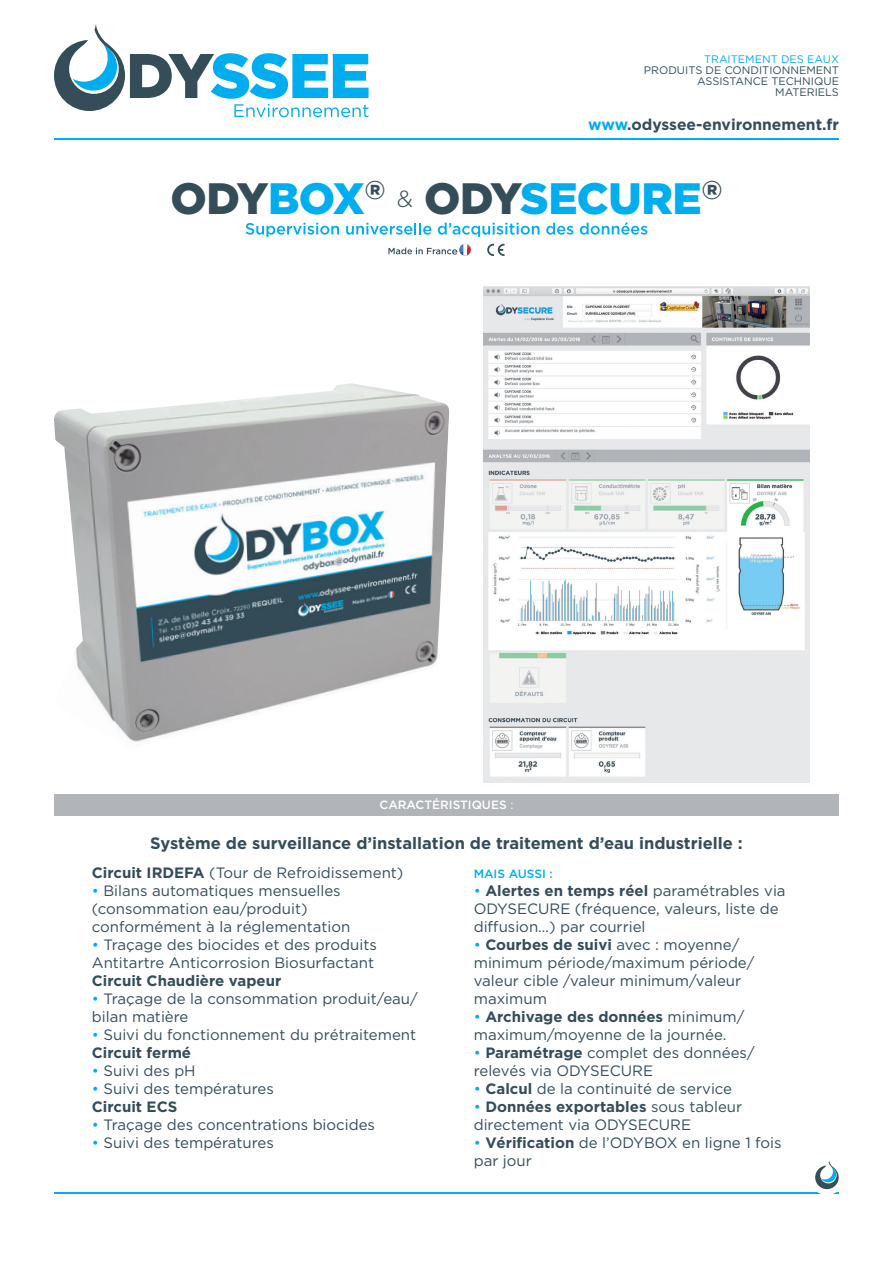
<style>
.page{position:relative;width:893px;height:1263px;background:#fff}
.page>*{position:absolute;margin:0;border:0;box-sizing:border-box;transform-origin:0 0}
.t1{font:900 43.95px "Gotham";letter-spacing:-.01em;color:#00aeef}
.t2{font:900 43.95px "Gotham";letter-spacing:-.01em;color:#344d59}
.t3{font:300 23.4px "Gotham";color:#344d59}
.t4{font:700 16.5px "Gotham";color:#344d59}
.t5{font:700 15.6px "Gotham";color:#344d59}
.t6{font:15px/18px "Gotham";color:#344d59}
.t7{font:700 15px "Gotham";color:#344d59}
.t8{font:500 12px "Gotham";color:#fff}
.t9{font:500 12px "Gotham";color:#00aeef}
.t10{font:10.95px/10.9px "Gotham";color:#344d59;text-align:right}
.t11{font:10.95px "Gotham";color:#00aeef}
.s1{color:#00aeef}
.s2{color:#344d59}
.s3{font-weight:400}
.s4{font-weight:700}
</style>
<div class="page">
<div style="left:54px;top:794px;width:785px;height:22px;background:#b1b4b8"></div>
<svg style="left:54px;top:23px;width:315px;height:94px"></svg>
<svg style="left:246px;top:223px;width:93px;height:14px"></svg>
<svg style="left:346px;top:223px;width:85px;height:12px"></svg>
<svg style="left:438px;top:223px;width:101px;height:14px"></svg>
<svg style="left:546px;top:223px;width:27px;height:12px"></svg>
<svg style="left:580px;top:222px;width:67px;height:13px"></svg>
<img style="left:483px;top:287px;width:326px;height:495px">
<img style="left:54px;top:383px;width:395px;height:359px">
<hr style="left:54px;top:138px;width:785px;height:2px;background:#00aeef">
<hr style="left:54px;top:1192px;width:785px;height:1px;background:#00aeef">
<div style="left:809px;top:1160px;width:35px;height:35px;background:#fff;border-radius:50%"></div>
<svg style="left:815px;top:1160px;width:24px;height:29px"></svg>
<div style="left:459px;top:244px;width:12px;height:12px;background:#d1d3d5;border-radius:50%"></div>
<svg style="left:388px;top:244px;width:83px;height:11px"></svg>
<svg style="left:487px;top:244px;width:18px;height:12px"></svg>
<p class="t11" style="left:704px;top:53px;width:136px">TRAITEMENT DES EAUX</p>
<p class="t10" style="left:644px;top:64px;width:197px">PRODUITS DE CONDITIONNEMENT<br>ASSISTANCE TECHNIQUE<br>MATERIELS</p>
<p class="t5" style="left:588px;top:115px;width:252px"><span class="s1">www</span>.odyssee-environnement.fr</p>
<h1 class="t2" style="left:170px;top:173px;width:217px">ODY<span class="s1">BOX</span><sup>®</sup></h1>
<h2 class="t3" style="left:397px;top:186px;width:18px">&amp;</h2>
<h1 class="t1" style="left:424px;top:173px;width:300px"><span class="s2">ODY</span>SECURE<sup>®</sup></h1>
<p class="t8" style="left:380px;top:798px;width:135px">CARACTÉRISTIQUES <span class="s3">:</span></p>
<p class="t4" style="left:150px;top:833px;width:594px">Système de surveillance d’installation de traitement d’eau industrielle :</p>
<p class="t6" style="left:92px;top:864px;width:313px"><span class="s4">Circuit IRDEFA</span> (Tour de Refroidissement)</p>
<p class="t6" style="left:92px;top:882px;width:260px"><span class="s1">•</span> Bilans automatiques mensuelles (consommation eau/produit) conformément à la réglementation</p>
<p class="t6" style="left:92px;top:936px;width:287px"><span class="s1">•</span> Traçage des biocides et des produits<br>Antitartre Anticorrosion Biosurfactant</p>
<p class="t7" style="left:92px;top:972px;width:191px">Circuit Chaudière vapeur</p>
<p class="t6" style="left:92px;top:990px;width:327px"><span class="s1">•</span> Traçage de la consommation produit/eau/ bilan matière</p>
<p class="t6" style="left:92px;top:1026px;width:326px"><span class="s1">•</span> Suivi du fonctionnement du prétraitement<br><span class="s4">Circuit fermé</span></p>
<p class="t6" style="left:92px;top:1062px;width:105px"><span class="s1">•</span> Suivi des pH</p>
<p class="t6" style="left:92px;top:1080px;width:184px"><span class="s1">•</span> Suivi des températures<br><span class="s4">Circuit ECS</span></p>
<p class="t6" style="left:92px;top:1116px;width:285px"><span class="s1">•</span> Traçage des concentrations biocides</p>
<p class="t6" style="left:92px;top:1134px;width:184px"><span class="s1">•</span> Suivi des températures</p>
<p class="t9" style="left:474px;top:867px;width:81px">MAIS AUSSI :</p>
<p class="t6" style="left:474px;top:882px;width:313px"><span class="s1">•</span> <span class="s4">Alertes en temps réel</span> paramétrables via<br>ODYSECURE (fréquence, valeurs, liste de diffusion…) par courriel</p>
<p class="t6" style="left:474px;top:936px;width:282px"><span class="s1">•</span> <span class="s4">Courbes de suivi</span> avec : moyenne/ minimum période/maximum période/ valeur cible /valeur minimum/valeur maximum</p>
<p class="t6" style="left:474px;top:1008px;width:272px"><span class="s1">•</span> <span class="s4">Archivage des données</span> minimum/ maximum/moyenne de la journée.</p>
<p class="t6" style="left:474px;top:1044px;width:282px"><span class="s1">•</span> <span class="s4">Paramétrage</span> complet des données/ relevés via ODYSECURE</p>
<p class="t6" style="left:474px;top:1080px;width:260px"><span class="s1">•</span> <span class="s4">Calcul</span> de la continuité de service</p>
<p class="t6" style="left:474px;top:1098px;width:270px"><span class="s1">•</span> <span class="s4">Données exportables</span> sous tableur directement via ODYSECURE</p>
<p class="t6" style="left:474px;top:1134px;width:309px"><span class="s1">•</span> <span class="s4">Vérification</span> de l’ODYBOX en ligne 1 fois par jour</p>
</div>
